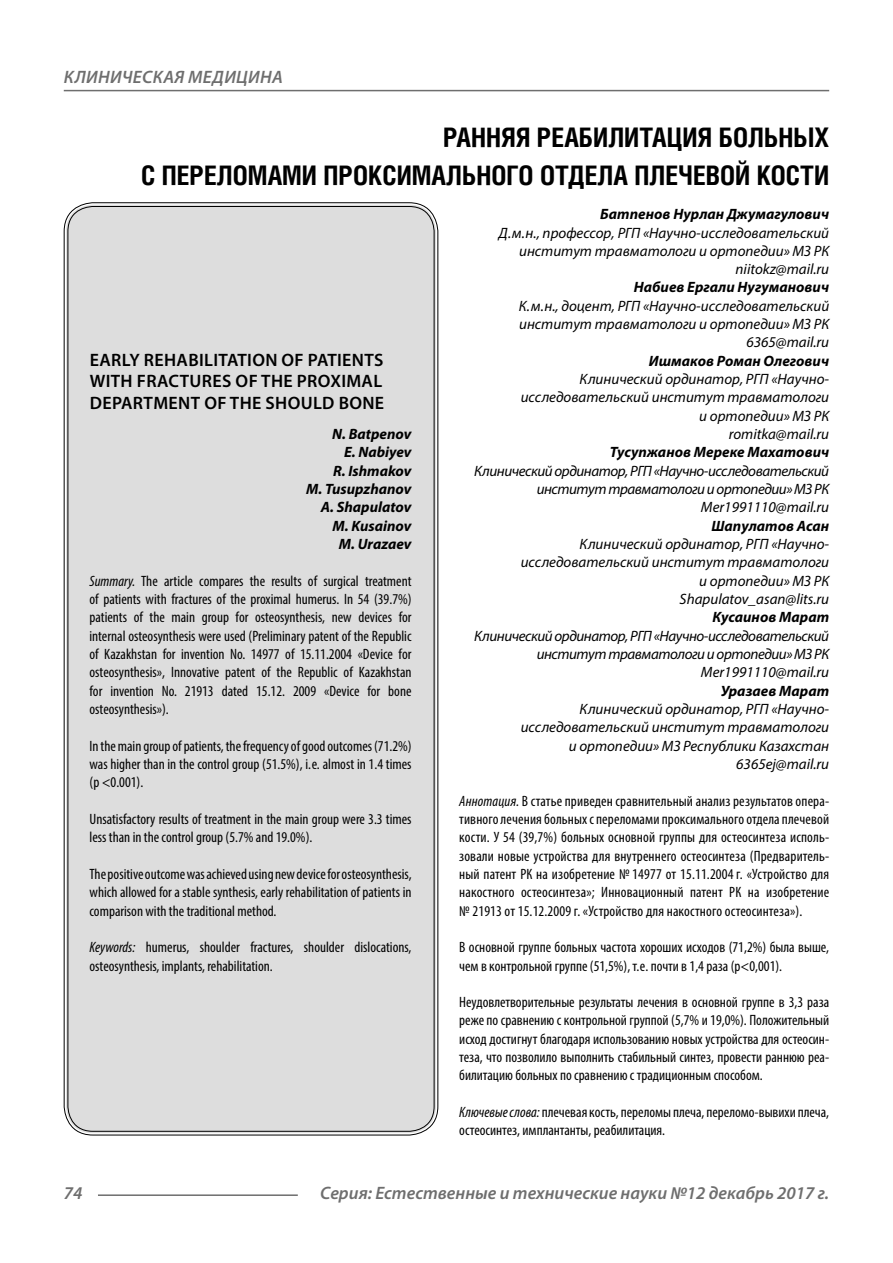
<style>
.page{position:relative;width:893px;height:1263px;background:#fff}
.page>*{position:absolute;margin:0;border:0;box-sizing:border-box;transform-origin:0 0}
.Header{font:700 27px/37.5px "Helios Cond";color:#000;text-align:right}
.Header-eng{font:600 18px/21.6px "Myriad Pro";letter-spacing:.02em;color:#000;text-align:justify}
.t1{font:italic 600 18px "Myriad Pro";color:#6e6e6e}
.t2{font:italic 600 18px "Myriad Pro";letter-spacing:.02em;color:#6e6e6e}
.Annotation-rus{font:condensed 15px/18.3px "Myriad Pro";color:#000;text-align:justify}
.Annotation-eng{font:condensed 15px/18.3px "Myriad Pro";color:#000;text-align:justify}
.Author-doc{font:italic 15px/18.3px "Myriad Pro";color:#000;text-align:right}
.Author-doc-2{font:italic 15px/18.3px "Myriad Pro";letter-spacing:-.03em;color:#000;text-align:right}
.Author{font:italic 700 15px "Myriad Pro";color:#000}
.Author-email{font:italic 15px "Myriad Pro";color:#000}
.Author-eng{font:italic 700 15px "Myriad Pro";color:#000}
.s1{font-style:italic}
</style>
<div class="page">
<hr style="left:98px;top:1194px;width:200px;height:2px;background:#6e6e6e">
<hr style="left:64px;top:90px;width:765px;height:1px;background:#6e6e6e">
<div style="left:66px;top:205px;width:370px;height:928px;background:#ddd;border-radius:27px"></div>
<p class="t2" style="left:64px;top:66px;width:220px">КЛИНИЧЕСКАЯ МЕДИЦИНА</p>
<p class="Header" style="left:141px;top:118px;width:690px">РАННЯЯ РЕАБИЛИТАЦИЯ БОЛЬНЫХ<br>С ПЕРЕЛОМАМИ ПРОКСИМАЛЬНОГО ОТДЕЛА ПЛЕЧЕВОЙ КОСТИ</p>
<p class="Author" style="left:600px;top:204px;width:230px">Батпенов Нурлан Джумагулович</p>
<p class="Author-doc" style="left:499px;top:223px;width:332px">Д.м.н., профессор, РГП «Научно-исследовательский институт травматологи и ортопедии» МЗ РК</p>
<p class="Author-email" style="left:736px;top:260px;width:95px">niitokz@mail.ru</p>
<p class="Author" style="left:634px;top:278px;width:197px">Набиев Ергали Нугуманович</p>
<p class="Author-doc" style="left:519px;top:296px;width:312px;text-align:left">К.м.н., доцент, РГП «Научно-исследовательский институт травматологи и ортопедии» МЗ РК</p>
<p class="Author-email" style="left:746px;top:333px;width:84px">6365@mail.ru</p>
<p class="Author" style="left:649px;top:351px;width:182px">Ишмаков Роман Олегович</p>
<p class="Author-doc" style="left:521px;top:370px;width:310px">Клинический ординатор, РГП «Научно&shy;исследовательский институт травматологи и ортопедии» МЗ РК</p>
<p class="Author-email" style="left:729px;top:425px;width:102px">romitka@mail.ru</p>
<p class="Author" style="left:610px;top:443px;width:221px">Тусупжанов Мереке Махатович</p>
<p class="Author-doc-2" style="left:474px;top:461px;width:356px">Клинический ординатор, РГП «Научно-исследовательский институт травматологи и ортопедии» МЗ РК</p>
<p class="Author-email" style="left:701px;top:498px;width:130px">Mer1991110@mail.ru</p>
<p class="Author" style="left:711px;top:516px;width:119px">Шапулатов Асан</p>
<p class="Author-doc" style="left:521px;top:535px;width:310px">Клинический ординатор, РГП «Научно&shy;исследовательский институт травматологи и ортопедии» МЗ РК</p>
<p class="Author-email" style="left:680px;top:590px;width:151px">Shapulatov_asan@lits.ru</p>
<p class="Author" style="left:713px;top:607px;width:118px">Кусаинов Марат</p>
<p class="Author-doc-2" style="left:474px;top:626px;width:356px">Клинический ординатор, РГП «Научно-исследовательский институт травматологи и ортопедии» МЗ РК</p>
<p class="Author-email" style="left:701px;top:663px;width:130px">Mer1991110@mail.ru</p>
<p class="Author" style="left:721px;top:681px;width:110px">Уразаев Марат</p>
<p class="Author-doc" style="left:521px;top:699px;width:310px">Клинический ординатор, РГП «Научно&shy;исследовательский институт травматологи и ортопедии» МЗ Республики Казахстан</p>
<p class="Author-email" style="left:736px;top:755px;width:94px">6365ej@mail.ru</p>
<p class="Annotation-rus" style="left:459px;top:791px;width:371px"><span class="s1">Аннотация.</span> В статье приведен сравнительный анализ результатов опера&shy;тивного лечения больных с переломами проксимального отдела плечевой кости. У 54 (39,7%) больных основной группы для остеосинтеза исполь&shy;зовали новые устройства для внутреннего остеосинтеза (Предваритель&shy;ный патент РК на изобретение № 14977 от 15.11.2004 г. «Устройство для накостного остеосинтеза»; Инновационный патент РК на изобретение № 21913 от 15.12.2009 г. «Устройство для накостного остеосинтеза»).</p>
<p class="Annotation-rus" style="left:459px;top:938px;width:371px">В основной группе больных частота хороших исходов (71,2%) была выше, чем в контрольной группе (51,5%), т.е. почти в 1,4 раза (р&lt;0,001).</p>
<p class="Annotation-rus" style="left:459px;top:993px;width:371px">Неудовлетворительные результаты лечения в основной группе в 3,3 раза реже по сравнению с контрольной группой (5,7% и 19,0%). Положительный исход достигнут благодаря использованию новых устройства для остеосин&shy;теза, что позволило выполнить стабильный синтез, провести раннюю реа&shy;билитацию больных по сравнению с традиционным способом.</p>
<p class="Annotation-rus" style="left:459px;top:1103px;width:371px"><span class="s1">Ключевые слова:</span> плечевая кость, переломы плеча, переломо-вывихи плеча, остеосинтез, имплантанты, реабилитация.</p>
<p class="Header-eng" style="left:90px;top:348px;width:296px">EARLY REHABILITATION OF PATIENTS WITH FRACTURES OF THE PROXIMAL DEPARTMENT OF THE SHOULD BONE</p>
<p class="Author-eng" style="left:332px;top:424px;width:81px">N. Batpenov</p>
<p class="Author-eng" style="left:344px;top:443px;width:69px">E. Nabiyev</p>
<p class="Author-eng" style="left:333px;top:461px;width:80px">R. Ishmakov</p>
<p class="Author-eng" style="left:306px;top:479px;width:107px">M. Tusupzhanov</p>
<p class="Author-eng" style="left:321px;top:498px;width:92px">A. Shapulatov</p>
<p class="Author-eng" style="left:333px;top:516px;width:80px">M. Kusainov</p>
<p class="Author-eng" style="left:339px;top:534px;width:74px">M. Urazaev</p>
<p class="Annotation-eng" style="left:90px;top:571px;width:324px"><span class="s1">Summary.</span> The article compares the results of surgical treatment of patients with fractures of the proximal humerus. In 54 (39.7%) patients of the main group for osteosynthesis, new devices for internal osteosynthesis were used (Preliminary patent of the Republic of Kazakhstan for invention No. 14977 of 15.11.2004 «Device for osteosynthesis», Innovative patent of the Republic of Kazakhstan for invention No. 21913 dated 15.12. 2009 «Device for bone osteosynthesis»).</p>
<p class="Annotation-eng" style="left:90px;top:736px;width:324px">In the main group of patients, the frequency of good outcomes (71.2%) was higher than in the control group (51.5%), i.e. almost in 1.4 times (p &lt;0.001).</p>
<p class="Annotation-eng" style="left:90px;top:810px;width:324px">Unsatisfactory results of treatment in the main group were 3.3 times less than in the control group (5.7% and 19.0%).</p>
<p class="Annotation-eng" style="left:90px;top:864px;width:324px">The positive outcome was achieved using new device for osteosynthesis, which allowed for a stable synthesis, early rehabilitation of patients in comparison with the traditional method.</p>
<p class="Annotation-eng" style="left:90px;top:938px;width:323px"><span class="s1">Keywords:</span> humerus, shoulder fractures, shoulder dislocations, osteosynthesis, implants, rehabilitation.</p>
<p class="t1" style="left:64px;top:1182px;width:20px">74</p>
<p class="t1" style="left:320px;top:1182px;width:510px">Серия: Естественные и технические науки №12 декабрь 2017 г.</p>
</div>
